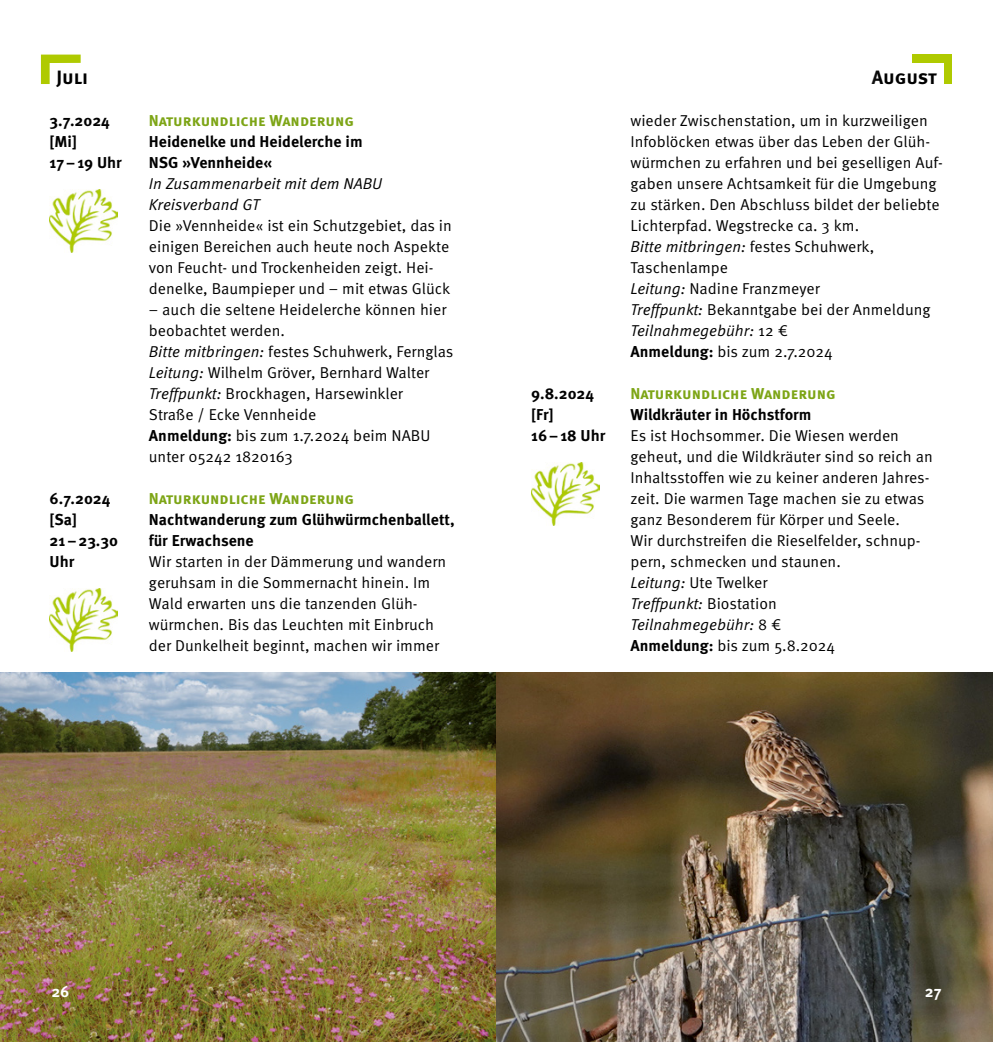
<style>
.page{position:relative;width:993px;height:1042px;background:#fff}
.page>*{position:absolute;margin:0;border:0;box-sizing:border-box;transform-origin:0 0}
.head2_Titel{font:700 19.25px "Meta Pro";letter-spacing:-.005em;color:#000}
.Lauftext_oE{font:15.75px/21px "Meta Pro Norm";color:#000}
.Lauftext_oE-2{font:700 15.75px/21px "Meta Pro";color:#000}
.Lauftext_oE-3{font:15.75px/21px "Meta Pro Norm Ita";color:#000}
.Lauftext_oE-4{font:700 15.75px "Meta Pro";color:#7da516}
.head2_Titel-2{font:700 15.75px "Meta Pro";color:#fff}
.s1{font-family:"Meta Pro Norm Ita"}
.s2{font-family:"Meta Pro Norm"}
.s3{font-family:"Meta Pro";font-weight:700}
</style>
<div class="page">
<img style="left:0;top:672px;width:992px;height:370px">
<div style="left:911px;top:55px;width:40px;height:29px;background:#afca00"></div>
<div style="left:737px;top:63px;width:206px;height:28px;background:#fff"></div>
<svg style="left:41px;top:55px;width:40px;height:29px"></svg>
<div style="left:50px;top:63px;width:173px;height:28px;background:#fff"></div>
<img style="left:50px;top:189px;width:67px;height:63px">
<img style="left:531px;top:462px;width:68px;height:63px">
<img style="left:50px;top:588px;width:67px;height:63px">
<p class="head2_Titel" style="left:56px;top:62px;width:33px">Juli</p>
<p class="head2_Titel" style="left:871px;top:62px;width:67px">August</p>
<p class="Lauftext_oE-2" style="left:50px;top:109px;width:62px">3.7.2024</p>
<p class="Lauftext_oE-2" style="left:50px;top:130px;width:29px">[Mi]</p>
<p class="Lauftext_oE-2" style="left:50px;top:151px;width:74px">17–19 Uhr</p>
<p class="Lauftext_oE" style="left:630px;top:109px;width:314px">wieder Zwischenstation, um in kurzweiligen Infoblöcken etwas über das Leben der Glüh&shy;würmchen zu erfahren und bei geselligen Auf&shy;gaben unsere Achtsamkeit für die Umgebung zu stärken. Den Abschluss bildet der beliebte Lichterpfad. Wegstrecke ca. 3 km.</p>
<p class="Lauftext_oE" style="left:630px;top:235px;width:245px"><span class="s1">Bitte mitbringen:</span> festes Schuhwerk,<br>Taschenlampe</p>
<p class="Lauftext_oE" style="left:630px;top:277px;width:191px"><span class="s1">Leitung:</span> Nadine Franzmeyer</p>
<p class="Lauftext_oE" style="left:630px;top:298px;width:301px"><span class="s1">Treffpunkt:</span> Bekanntgabe bei der Anmeldung</p>
<p class="Lauftext_oE-3" style="left:630px;top:319px;width:159px">Teilnahmegebühr: <span class="s2">12 €</span></p>
<p class="Lauftext_oE" style="left:630px;top:340px;width:204px"><span class="s3">Anmeldung:</span> bis zum 2.7.2024</p>
<p class="Lauftext_oE-4" style="left:630px;top:381px;width:206px">Naturkundliche Wanderung</p>
<p class="Lauftext_oE-2" style="left:630px;top:403px;width:182px">Wildkräuter in Höchstform</p>
<p class="Lauftext_oE" style="left:630px;top:424px;width:304px">Es ist Hochsommer. Die Wiesen werden geheut, und die Wildkräuter sind so reich an Inhaltsstoffen wie zu keiner anderen Jahres&shy;zeit. Die warmen Tage machen sie zu etwas ganz Besonderem für Körper und Seele.<br>Wir durchstreifen die Rieselfelder, schnup&shy;pern, schmecken und staunen.</p>
<p class="Lauftext_oE" style="left:630px;top:571px;width:138px"><span class="s1">Leitung:</span> Ute Twelker</p>
<p class="Lauftext_oE-3" style="left:630px;top:592px;width:148px">Treffpunkt: <span class="s2">Biostation</span></p>
<p class="Lauftext_oE-3" style="left:630px;top:613px;width:152px">Teilnahmegebühr: <span class="s2">8 €</span></p>
<p class="Lauftext_oE" style="left:630px;top:634px;width:206px"><span class="s3">Anmeldung:</span> bis zum 5.8.2024</p>
<p class="Lauftext_oE-4" style="left:149px;top:108px;width:206px">Naturkundliche Wanderung</p>
<p class="Lauftext_oE-2" style="left:149px;top:130px;width:215px">Heidenelke und Heidelerche im<br>NSG »Vennheide«</p>
<p class="Lauftext_oE-3" style="left:149px;top:172px;width:235px">In Zusammenarbeit mit dem NABU<br>Kreisverband GT</p>
<p class="Lauftext_oE" style="left:149px;top:214px;width:304px">Die »Vennheide« ist ein Schutzgebiet, das in einigen Bereichen auch heute noch Aspekte von Feucht- und Trockenheiden zeigt. Hei&shy;denelke, Baumpieper und – mit etwas Glück</p>
<p class="Lauftext_oE" style="left:149px;top:298px;width:299px">– auch die seltene Heidelerche können hier beobachtet werden.</p>
<p class="Lauftext_oE" style="left:149px;top:340px;width:306px"><span class="s1">Bitte mitbringen:</span> festes Schuhwerk, Fernglas</p>
<p class="Lauftext_oE" style="left:149px;top:361px;width:282px"><span class="s1">Leitung:</span> Wilhelm Gröver, Bernhard Walter</p>
<p class="Lauftext_oE" style="left:149px;top:382px;width:255px"><span class="s1">Treffpunkt:</span> Brockhagen, Harsewinkler<br>Straße / Ecke Vennheide</p>
<p class="Lauftext_oE" style="left:149px;top:424px;width:283px"><span class="s3">Anmeldung:</span> bis zum 1.7.2024 beim NABU unter 05242 1820163</p>
<p class="Lauftext_oE-4" style="left:149px;top:486px;width:206px">Naturkundliche Wanderung</p>
<p class="Lauftext_oE-2" style="left:149px;top:508px;width:307px">Nachtwanderung zum Glühwürmchenballett, für Erwachsene</p>
<p class="Lauftext_oE" style="left:149px;top:550px;width:299px">Wir starten in der Dämmerung und wandern geruhsam in die Sommernacht hinein. Im Wald erwarten uns die tanzenden Glüh&shy;würmchen. Bis das Leuchten mit Einbruch der Dunkelheit beginnt, machen wir immer</p>
<p class="Lauftext_oE-2" style="left:531px;top:382px;width:64px">9.8.2024</p>
<p class="Lauftext_oE-2" style="left:531px;top:403px;width:24px">[Fr]</p>
<p class="Lauftext_oE-2" style="left:531px;top:424px;width:76px">16–18 Uhr</p>
<p class="Lauftext_oE-2" style="left:50px;top:487px;width:62px">6.7.2024</p>
<p class="Lauftext_oE-2" style="left:50px;top:508px;width:70px">[Sa]<br>21–23.30<br>Uhr</p>
<p class="head2_Titel-2" style="left:51px;top:979px;width:20px">26</p>
<p class="head2_Titel-2" style="left:924px;top:979px;width:18px">27</p>
</div>
